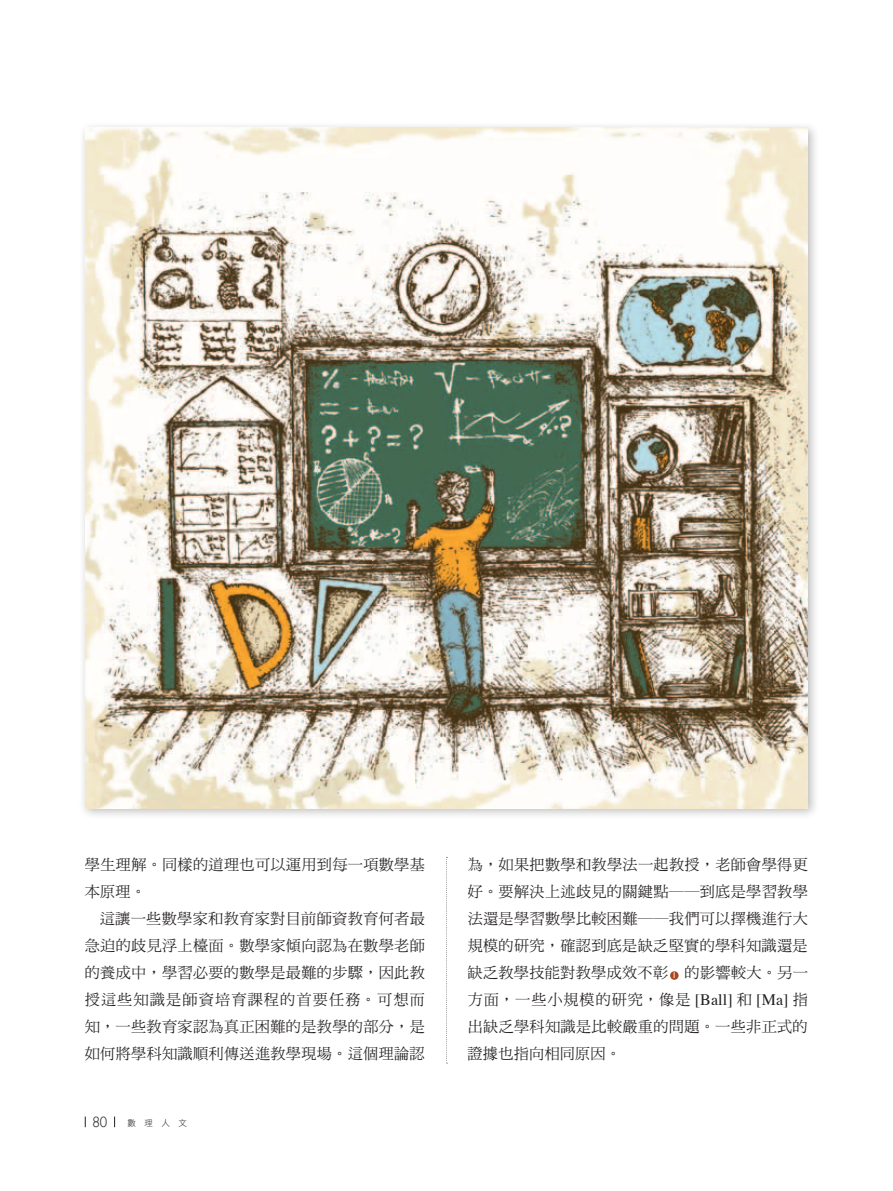
<style>
.page{position:relative;width:893px;height:1191px;background:#fff}
.page>*{position:absolute;margin:0;border:0;box-sizing:border-box;transform-origin:0 0}
.t1{font:15.15px/27px "DF Ming Std W5";letter-spacing:.02em;color:#231f20;text-align:justify}
.t2{font:15.15px "DF Ming Std W5";letter-spacing:.07em;color:#231f20}
.t3{font:300 14.85px "Gill Sans";color:#231f20}
.t4{font:8.55px "DF Hei Std W3";color:#231f20}
.s1{font-family:"Gill Sans";font-size:8.55px;color:#fff}
.s2{font-family:"Times";font-size:15.9px}
</style>
<div class="page">
<svg style="left:446px;top:857px;width:1px;height:206px"></svg>
<svg style="left:670px;top:971px;width:9px;height:8px"></svg>
<div style="left:79px;top:122px;width:741px;height:698px;background:#231f20;opacity:.3"></div>
<img style="left:85px;top:128px;width:723px;height:680px">
<p class="t1" style="left:85px;top:851px;width:342px">學生理解。同樣的道理也可以運用到每一項數學基</p>
<p class="t1" style="left:85px;top:878px;width:63px">本原理。</p>
<p class="t1" style="left:100px;top:905px;width:327px">這讓一些數學家和教育家對目前師資教育何者最</p>
<p class="t1" style="left:85px;top:932px;width:342px">急迫的歧見浮上檯面。數學家傾向認為在數學老師</p>
<p class="t1" style="left:85px;top:959px;width:342px">的養成中，學習必要的數學是最難的步驟，因此教</p>
<p class="t2" style="left:85px;top:991px;width:342px">授這些知識是師資培育課程的首要任務。可想而</p>
<p class="t1" style="left:85px;top:1013px;width:342px">知，一些教育家認為真正困難的是教學的部分，是</p>
<p class="t1" style="left:85px;top:1040px;width:342px">如何將學科知識順利傳送進教學現場。這個理論認</p>
<p class="t3" style="left:92px;top:1113px;width:16px">80</p>
<p class="t4" style="left:128px;top:1118px;width:61px">數　理　人　文</p>
<p class="t1" style="left:468px;top:851px;width:342px">為，如果把數學和教學法一起教授，老師會學得更好。要解決上述歧見的關鍵點──到底是學習教學法還是學習數學比較困難──我們可以擇機進行大規模的研究，確認到底是缺乏堅實的學科知識還是缺乏教學技能對教學成效不彰 <span class="s1">1</span> 的影響較大。另一方面，一些小規模的研究，像是 <span class="s2">[Ball]</span> 和 <span class="s2">[Ma]</span> 指出缺乏學科知識是比較嚴重的問題。一些非正式的證據也指向相同原因。</p>
</div>
